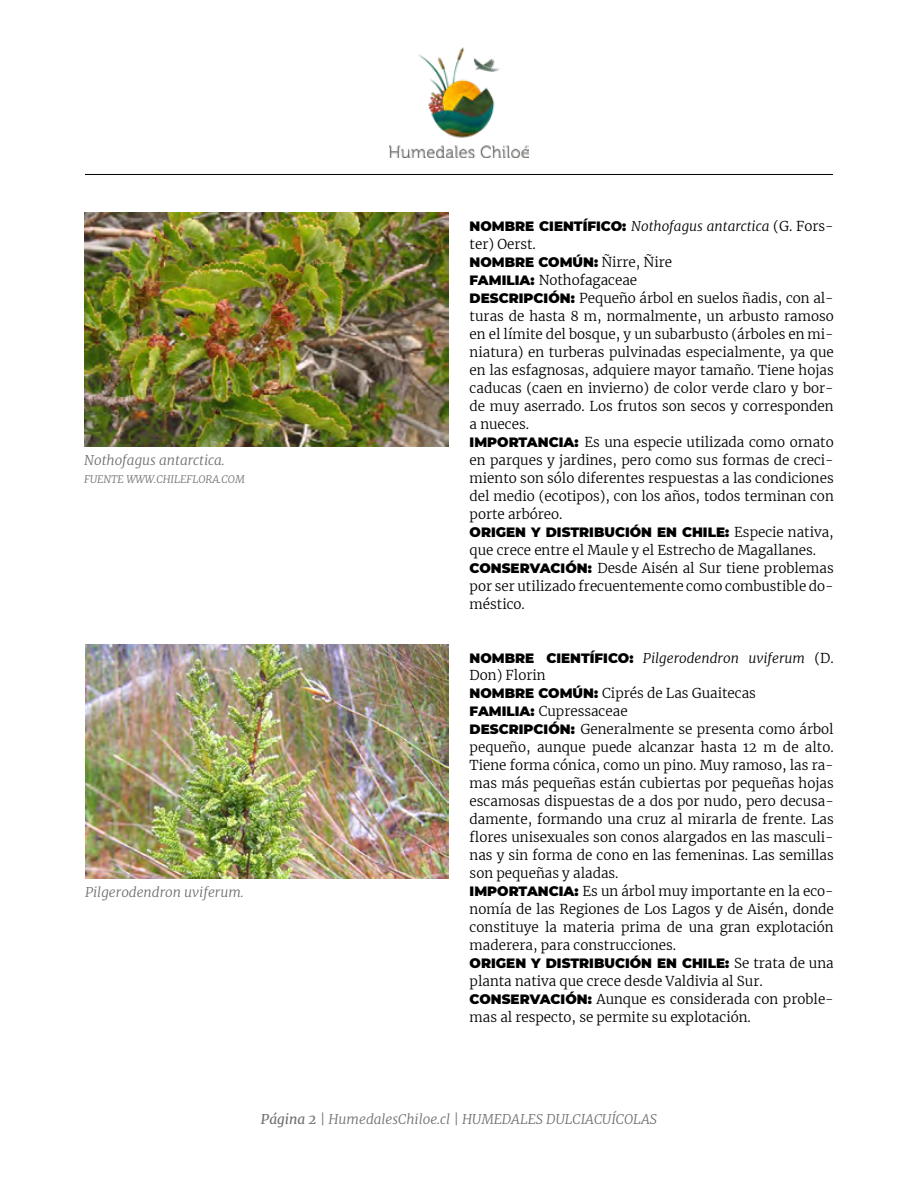
<style>
.page{position:relative;width:918px;height:1188px;background:#fff}
.page>*{position:absolute;margin:0;border:0;box-sizing:border-box;transform-origin:0 0}
.t1{font:300 13.5px/18px "Merriweather";color:#000}
.t2{font:900 13.5px "Montserrat";color:#000}
.t3{font:italic 300 13.5px "Merriweather";color:#706f6f}
.t4{font:italic 300 13.5px/18px "Merriweather";color:#000}
.t5{font:italic 300 10.5px "Merriweather";color:#706f6f}
.s1{font-family:"Montserrat";font-weight:900;font-style:normal}
.s2{font-style:normal}
.s3{font-family:"Merriweather";font-weight:300}
.s4{font-family:"Montserrat";font-weight:900}
.s5{font-style:italic}
.s6{font-weight:400}
</style>
<div class="page">
<img style="left:389px;top:48px;width:140px;height:109px">
<hr style="left:85px;top:174px;width:748px;height:1px;background:#000">
<img style="left:85px;top:645px;width:363px;height:234px">
<img style="left:84px;top:213px;width:364px;height:234px">
<p class="t3" style="left:84px;top:450px;width:142px">Nothofagus antarctica.</p>
<p class="t5" style="left:84px;top:471px;width:162px">FUENTE WWW.CHILEFLORA.COM</p>
<p class="t3" style="left:85px;top:882px;width:160px">Pilgerodendron uviferum.</p>
<p class="t4" style="left:470px;top:216px;width:366px"><span class="s1">NOMBRE CIENTÍFICO:</span> Nothofagus antarctica <span class="s2">(G. Fors&shy;ter) Oerst.</span></p>
<p class="t2" style="left:470px;top:252px;width:204px">NOMBRE COMÚN: <span class="s3">Ñirre, Ñire</span></p>
<p class="t1" style="left:470px;top:270px;width:366px"><span class="s4">FAMILIA:</span> Nothofagaceae<br><span class="s4">DESCRIPCIÓN:</span> Pequeño árbol en suelos ñadis, con al&shy;turas de hasta 8 m, normalmente, un arbusto ramoso en el límite del bosque, y un subarbusto (árboles en mi&shy;niatura) en turberas pulvinadas especialmente, ya que en las esfagnosas, adquiere mayor tamaño. Tiene hojas caducas (caen en invierno) de color verde claro y bor&shy;de muy aserrado. Los frutos son secos y corresponden a nueces.<br><span class="s4">IMPORTANCIA:</span> Es una especie utilizada como ornato en parques y jardines, pero como sus formas de creci&shy;miento son sólo diferentes respuestas a las condiciones del medio (ecotipos), con los años, todos terminan con porte arbóreo.</p>
<p class="t2" style="left:470px;top:522px;width:366px">ORIGEN Y DISTRIBUCIÓN EN CHILE: <span class="s3">Especie nativa,</span></p>
<p class="t1" style="left:470px;top:540px;width:366px">que crece entre el Maule y el Estrecho de Magallanes.<br><span class="s4">CONSERVACIÓN:</span> Desde Aisén al Sur tiene problemas por ser utilizado frecuentemente como combustible do&shy;méstico.</p>
<p class="t1" style="left:470px;top:648px;width:366px"><span class="s4">NOMBRE CIENTÍFICO:</span> <span class="s5">Pilgerodendron uviferum</span> (D.<br>Don) Florin<br><span class="s4">NOMBRE COMÚN:</span> Ciprés de Las Guaitecas<br><span class="s4">FAMILIA:</span> Cupressaceae<br><span class="s4">DESCRIPCIÓN:</span> Generalmente se presenta como árbol pequeño, aunque puede alcanzar hasta 12 m de alto.<br>Tiene forma cónica, como un pino. Muy ramoso, las ra&shy;mas más pequeñas están cubiertas por pequeñas hojas escamosas dispuestas de a dos por nudo, pero decusa&shy;damente, formando una cruz al mirarla de frente. Las flores unisexuales son conos alargados en las masculi&shy;nas y sin forma de cono en las femeninas. Las semillas son pequeñas y aladas.<br><span class="s4">IMPORTANCIA:</span> Es un árbol muy importante en la eco&shy;nomía de las Regiones de Los Lagos y de Aisén, donde constituye la materia prima de una gran explotación maderera, para construcciones.</p>
<p class="t2" style="left:470px;top:953px;width:366px">ORIGEN Y DISTRIBUCIÓN EN CHILE: <span class="s3">Se trata de una</span></p>
<p class="t1" style="left:470px;top:972px;width:366px">planta nativa que crece desde Valdivia al Sur.<br><span class="s4">CONSERVACIÓN:</span> Aunque es considerada con proble&shy;mas al respecto, se permite su explotación.</p>
<p class="t3" style="left:261px;top:1110px;width:398px"><span class="s6">Página 2</span> | HumedalesChiloe.cl | HUMEDALES DULCIACUÍCOLAS</p>
</div>
